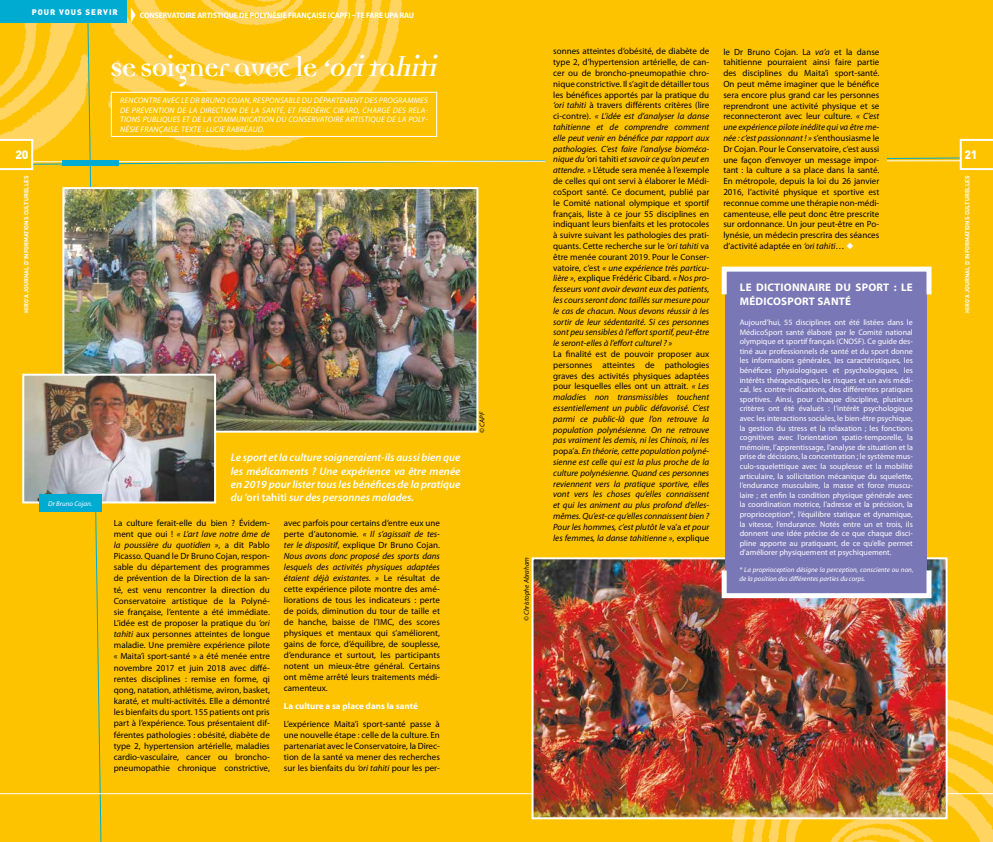
<style>
.page{position:relative;width:993px;height:842px;background:#fff}
.page>*{position:absolute;margin:0;border:0;box-sizing:border-box;transform-origin:0 0}
.t1{font:700 30px "Democratica";letter-spacing:-.04em;color:#fff}
.t2{font:900 12px "DIN";color:#fff}
.t3{font:italic 600 11px/13.2px "Myriad Pro";color:#fff;text-align:justify}
.t4{font:700 11px/13.2px "Myriad Pro";letter-spacing:.02em;color:#fff}
.t5{font:9px/10.8px "Myriad Pro";color:#000;text-align:justify}
.t6{font:italic 9px/10.8px "Myriad Pro";color:#000;text-align:justify}
.t7{font:700 9px "Myriad Pro";color:#fff}
.t8{font:8px/9.6px "Myriad Pro";color:#fff;text-align:justify}
.t9{font:italic 8px/9.6px "Myriad Pro";letter-spacing:.02em;color:#fff;text-align:justify}
.t10{font:700 8px "Myriad Pro";letter-spacing:-.01em;color:#fff;scale:.96 1}
.t11{font:900 8px "DIN";letter-spacing:.12em;color:#fff}
.t12{font:italic 7px/8.4px "Myriad Pro";color:#fff}
.t13{font:italic 7px "Myriad Pro";color:#000}
.t14{font:700 6px "DIN";color:#fff}
.s1{font-style:italic}
.s2{font-style:normal}
.s3{color:#fff}
</style>
<div class="page">
<img style="left:0;top:0;width:992px;height:842px">
<div style="left:62px;top:160px;width:57px;height:6px;background:#00abd2"></div>
<div style="left:39px;top:495px;width:62px;height:17px;background:#00abd2"></div>
<p class="t11" style="left:32px;top:6px;width:66px">POUR VOUS SERV</p>
<p class="t11" style="left:109px;top:6px;width:10px">IR</p>
<p class="t10" style="left:140px;top:10px;width:287px">CONSERVATOIRE ARTISTIQUE DE POLYNÉSIE FRANÇAISE (CAPF) – TE FARE UPA RAU</p>
<h1 class="t1" style="left:111px;top:54px;width:334px">Se soigner avec le <span class="s1">‘oritahiti</span></h1>
<h2 class="t2" style="left:15px;top:147px;width:14px">20</h2>
<p class="t14" style="left:22px;top:313px;width:139px;rotate:-90deg">HIRO’A JOURNAL D’INFORMATIONS CULTURELLES</p>
<p class="t9" style="left:120px;top:95px;width:208px">Rencontre avec l e Dr Br uno Cojan, responsa bl e du départ</p>
<p class="t9" style="left:339px;top:95px;width:65px">ement des programm</p>
<p class="t9" style="left:120px;top:95px;width:309px;text-indent:300px">es de prévention de la Direction de la sa nté, et Frédéric Cibard, chargé des rela - tions publ iques et de la comm unication du Conser vatoire artistique de la Poly&shy;nésie fra nçaise. Texte : Lucie Rabréaud.</p>
<p class="t12" style="left:48px;top:499px;width:46px">Dr Bruno Cojan.</p>
<p class="t3" style="left:231px;top:451px;width:231px">Le sport et la culture soigneraient-ils aussi bien que les médicaments ? Une expérience va être menée en 2019 pour lister tous les bénéfices de la pratique du <span class="s2">‘ori tahiti</span> sur des personnes malades.</p>
<p class="t5" style="left:114px;top:517px;width:157px;line-height:11.2px">La culture ferait-elle du bien ? Évidem&shy;ment que oui ! <span class="s1">« L’art lave notre âme de la poussière du quotidien »</span>, a dit Pablo Picasso. Quand le Dr Bruno Cojan, respon&shy;sable du département des programmes de prévention de la Direction de la san&shy;té, est venu rencontrer la direction du Conservatoire artistique de la Polyné&shy;sie française, l’entente a été immédiate.<br>L’idée est de proposer la pratique du <span class="s1">‘ori tahiti</span> aux personnes atteintes de longue maladie. Une première expérience pilote « Maita’i sport-santé » a été menée entre novembre 2017 et juin 2018 avec diffé&shy;rentes disciplines : remise en forme, qi qong, natation, athlétisme, aviron, basket, karaté, et multi-activités. Elle a démontré les bienfaits du sport. 155 patients ont pris part à l’expérience. Tous présentaient dif&shy;férentes pathologies : obésité, diabète de type 2, hypertension artérielle, maladies cardio-vasculaire, cancer ou broncho&shy;pneumopathie chronique constrictive,</p>
<p class="t5" style="left:284px;top:517px;width:157px">avec parfois pour certains d’entre eux une perte d’autonomie. <span class="s1">« Il s’agissait de tes&shy;ter le dispositif</span>, explique Dr Bruno Cojan.<br><span class="s1">Nous avons donc proposé des sports dans lesquels des activités physiques adaptées étaient déjà existantes. »</span> Le résultat de cette expérience pilote montre des amé&shy;liorations de tous les indicateurs : perte de poids, diminution du tour de taille et de hanche, baisse de l’IMC, des scores physiques et mentaux qui s’améliorent, gains de force, d’équilibre, de souplesse, d’endurance et surtout, les participants notent un mieux-être général. Certains ont même arrêté leurs traitements médi&shy;camenteux.</p>
<p class="t7" style="left:284px;top:700px;width:135px">LA CULTURE A SA PLACE DANS LA SANTÉ</p>
<p class="t5" style="left:284px;top:718px;width:157px">L’expérience Maita’i sport-santé passe à une nouvelle étape : celle de la culture. En partenariat avec le Conservatoire, la Direc&shy;tion de la santé va mener des recherches sur les bienfaits du <span class="s1">‘ori tahiti</span> pour les per-</p>
<p class="t13" style="left:477px;top:433px;width:22px;rotate:-90deg">© CAPF</p>
<p class="t13" style="left:522px;top:621px;width:66px;rotate:-90deg">© Christophe Abraham</p>
<p class="t5" style="left:553px;top:46px;width:158px">sonnes atteintes d’obésité, de diabète de type 2, d’hypertension artérielle, de can&shy;cer ou de broncho-pneumopathie chro&shy;nique constrictive. Il s’agit de détailler tous les bénéfices apportés par la pratique du <span class="s1">‘ori tahiti</span> à travers différents critères (lire ci-contre). <span class="s1">« L’idée est d’analyser la danse tahitienne et de comprendre comment elle peut venir en bénéfice par rapport aux pathologies. C’est faire l’analyse bioméca&shy;nique du</span> ‘ori tahiti <span class="s1">et savoir ce qu’on peut en attendre. »</span> L’étude sera menée à l’exemple de celles qui ont servi à élaborer le Médi&shy;coSport santé. Ce document, publié par le Comité national olympique et sportif français, liste à ce jour 55 disciplines en indiquant leurs bienfaits et les protocoles à suivre suivant les pathologies des prati&shy;quants. Cette recherche sur le <span class="s1">‘ori tahiti</span> va être menée courant 2019. Pour le Conser&shy;vatoire, c’est <span class="s1">« une expérience très particu&shy;lière »</span>, explique Frédéric Cibard. <span class="s1">« Nos pro&shy;fesseurs vont avoir devant eux des patients, les cours seront donc taillés sur mesure pour le cas de chacun. Nous devons réussir à les sortir de leur sédentarité. Si ces personnes sont peu sensibles à l’effort sportif, peut-être le seront-elles à l’effort culturel ? »</span></p>
<p class="t6" style="left:553px;top:348px;width:157px"><span class="s2">La finalité est de pouvoir proposer aux personnes atteintes de pathologies graves des activités physiques adaptées pour lesquelles elles ont un attrait.</span> « Les maladies non transmissibles touchent essentiellement un public défavorisé. C’est parmi ce public-là que l’on retrouve la population polynésienne. On ne retrouve pas vraiment les demis, ni les Chinois, ni les <span class="s2">popa’a</span>. En théorie, cette population polyné&shy;sienne est celle qui est la plus proche de la culture polynésienne. Quand ces personnes reviennent vers la pratique sportive, elles vont vers les choses qu’elles connaissent et qui les animent au plus profond d’elles&shy;mêmes. Qu’est-ce qu’elles connaissent bien ?<br>Pour les hommes, c’est plutôt le <span class="s2">va’a</span> et pour les femmes, la danse tahitienne »<span class="s2">, explique</span></p>
<p class="t5" style="left:723px;top:46px;width:157px">le Dr Bruno Cojan. La <span class="s1">va’a</span> et la danse tahitienne pourraient ainsi faire partie des disciplines du Maita’i sport-santé.<br>On peut même imaginer que le bénéfice sera encore plus grand car les personnes reprendront une activité physique et se reconnecteront avec leur culture. <span class="s1">« C’est une expérience pilote inédite qui va être me&shy;née : c’est passionnant ! »</span> s’enthousiasme le Dr Cojan. Pour le Conservatoire, c’est aussi une façon d’envoyer un message impor&shy;tant : la culture a sa place dans la santé.<br>En métropole, depuis la loi du 26 janvier 2016, l’activité physique et sportive est reconnue comme une thérapie non-médi&shy;camenteuse, elle peut donc être prescrite sur ordonnance. Un jour peut-être en Po&shy;lynésie, un médecin prescrira des séances d’activité adaptée en <span class="s1">‘ori tahiti</span>… <span class="s3">◆</span></p>
<p class="t4" style="left:739px;top:281px;width:168px">LE DICTIONNAIRE DU SPORT : LE<br>MÉDICOSPORT SANTÉ</p>
<p class="t8" style="left:739px;top:317px;width:174px">Aujourd’hui, 55 disciplines ont été listées dans le MédicoSport santé élaboré par le Comité national olympique et sportif français (CNOSF). Ce guide des&shy;tiné aux professionnels de santé et du sport donne les informations générales, les caractéristiques, les bénéfices physiologiques et psychologiques, les intérêts thérapeutiques, les risques et un avis médi&shy;cal, les contre-indications, des différentes pratiques sportives. Ainsi, pour chaque discipline, plusieurs critères ont été évalués : l’intérêt psychologique avec les interactions sociales, le bien-être psychique, la gestion du stress et la relaxation ; les fonctions cognitives avec l’orientation spatio-temporelle, la mémoire, l’apprentissage, l’analyse de situation et la prise de décisions, la concentration ; le système mus&shy;culo-squelettique avec la souplesse et la mobilité articulaire, la sollicitation mécanique du squelette, l’endurance musculaire, la masse et force muscu&shy;laire ; et enfin la condition physique générale avec la coordination motrice, l’adresse et la précision, la proprioception*, l’équilibre statique et dynamique, la vitesse, l’endurance. Notés entre un et trois, ils donnent une idée précise de ce que chaque disci&shy;pline apporte au pratiquant, de ce qu’elle permet d’améliorer physiquement et psychiquement.</p>
<p class="t12" style="left:739px;top:566px;width:175px">* La proprioception désigne la perception, consciente ou non, de la position des différentes parties du corps.</p>
<h2 class="t2" style="left:964px;top:147px;width:14px">21</h2>
<p class="t14" style="left:963px;top:313px;width:139px;rotate:-90deg">HIRO’A JOURNAL D’INFORMATIONS CULTURELLES</p>
</div>
